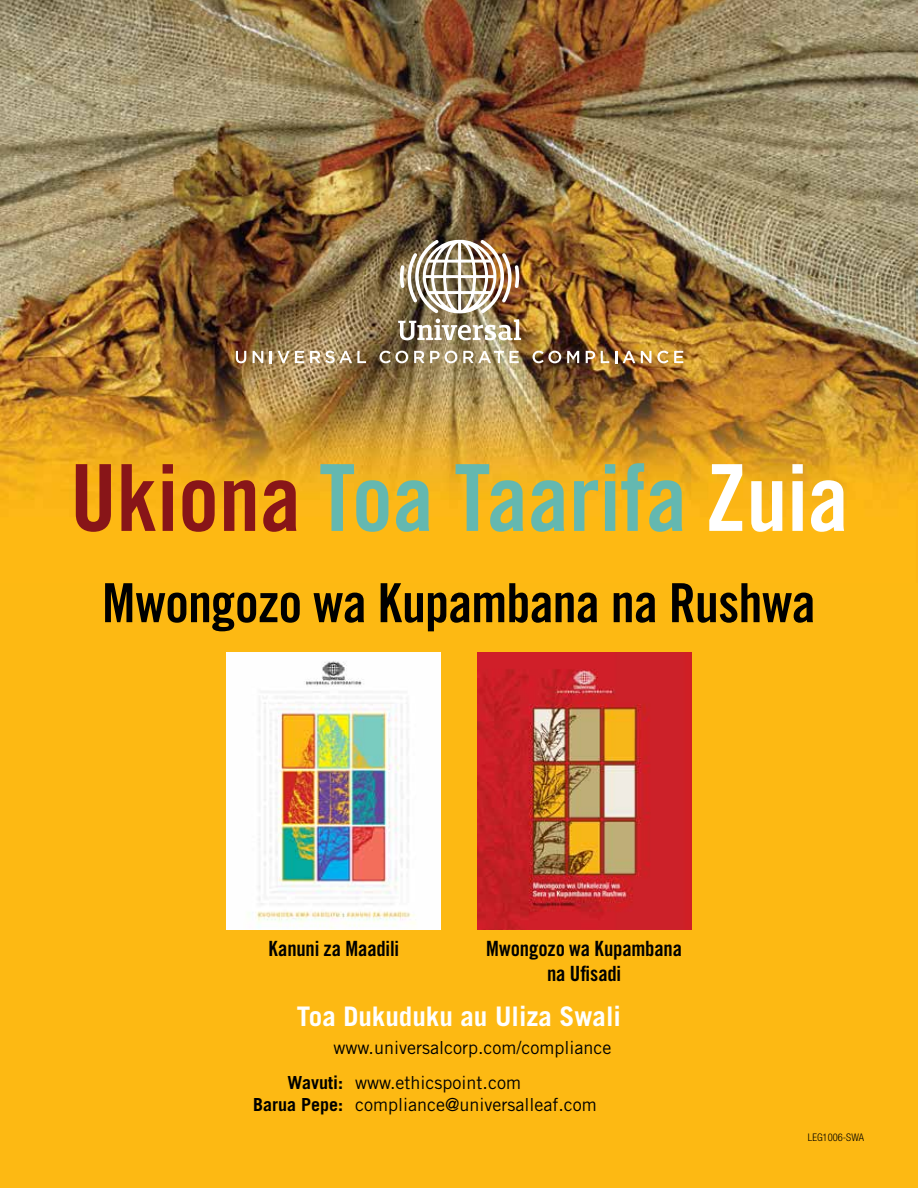
<style>
.page{position:relative;width:918px;height:1188px;background:#fff}
.page>*{position:absolute;margin:0;border:0;box-sizing:border-box;transform-origin:0 0}
.t1{font:92.4px "Trade Gothic LT Std Bd Cn 20";color:#64b8b0}
.t2{font:54px "Trade Gothic LT Std Bd Cn 20";letter-spacing:-.015em;color:#000}
.t3{font:700 27px "Trade Gothic LT Std";color:#fff}
.t4{font:21px/25.2px "Trade Gothic LT Std Bd Cn 20";letter-spacing:-.01em;color:#000;text-align:center}
.t5{font:18px/35.1px "Trade Gothic LT Std";color:#000}
.t6{font:300 condensed 10.5px "Helvetica Neue LT Std";color:#000}
.s1{color:#881518}
.s2{color:#fff}
.s3{font-weight:700}
</style>
<div class="page">
<img style="left:0;top:0;width:918px;height:583px">
<div style="left:0;top:583px;width:918px;height:605px;background:#fdb913"></div>
<img style="left:227px;top:652px;width:214px;height:277px">
<img style="left:477px;top:652px;width:214px;height:277px">
<svg style="left:236px;top:351px;width:10px;height:12px"></svg>
<svg style="left:253px;top:351px;width:10px;height:12px"></svg>
<svg style="left:270px;top:351px;width:2px;height:12px"></svg>
<svg style="left:278px;top:351px;width:26px;height:12px"></svg>
<svg style="left:310px;top:351px;width:56px;height:12px"></svg>
<svg style="left:380px;top:351px;width:28px;height:12px"></svg>
<svg style="left:414px;top:351px;width:43px;height:12px"></svg>
<svg style="left:463px;top:351px;width:56px;height:12px"></svg>
<svg style="left:533px;top:351px;width:28px;height:12px"></svg>
<svg style="left:567px;top:351px;width:12px;height:12px"></svg>
<svg style="left:586px;top:351px;width:9px;height:12px"></svg>
<svg style="left:601px;top:351px;width:8px;height:12px"></svg>
<svg style="left:615px;top:351px;width:2px;height:12px"></svg>
<svg style="left:623px;top:351px;width:12px;height:12px"></svg>
<svg style="left:641px;top:351px;width:10px;height:12px"></svg>
<svg style="left:657px;top:351px;width:26px;height:12px"></svg>
<img style="left:400px;top:240px;width:119px;height:73px">
<svg style="left:398px;top:319px;width:123px;height:21px"></svg>
<h1 class="t1" style="left:70px;top:442px;width:780px"><span class="s1">Ukiona</span> Toa Taarifa <span class="s2">Zuia</span></h1>
<h2 class="t2" style="left:102px;top:570px;width:715px">Mwongozo wa Kupambana na Rushwa</h2>
<p class="t4" style="left:269px;top:935px;width:132px">Kanuni za Maadili</p>
<p class="t4" style="left:486px;top:935px;width:197px">Mwongozo wa Kupambana na Ufisadi</p>
<h3 class="t3" style="left:297px;top:1000px;width:326px">Toa Dukuduku au Uliza Swali</h3>
<p class="t5" style="left:287px;top:1030px;width:326px;text-indent:46px">www.universalcorp.com/compliance<br><span class="s3">Wavuti:</span> www.ethicspoint.com</p>
<p class="t5" style="left:253px;top:1087px;width:345px"><span class="s3">Barua Pepe:</span> compliance@universalleaf.com</p>
<p class="t6" style="left:808px;top:1132px;width:58px">LEG1006-SWA</p>
</div>
